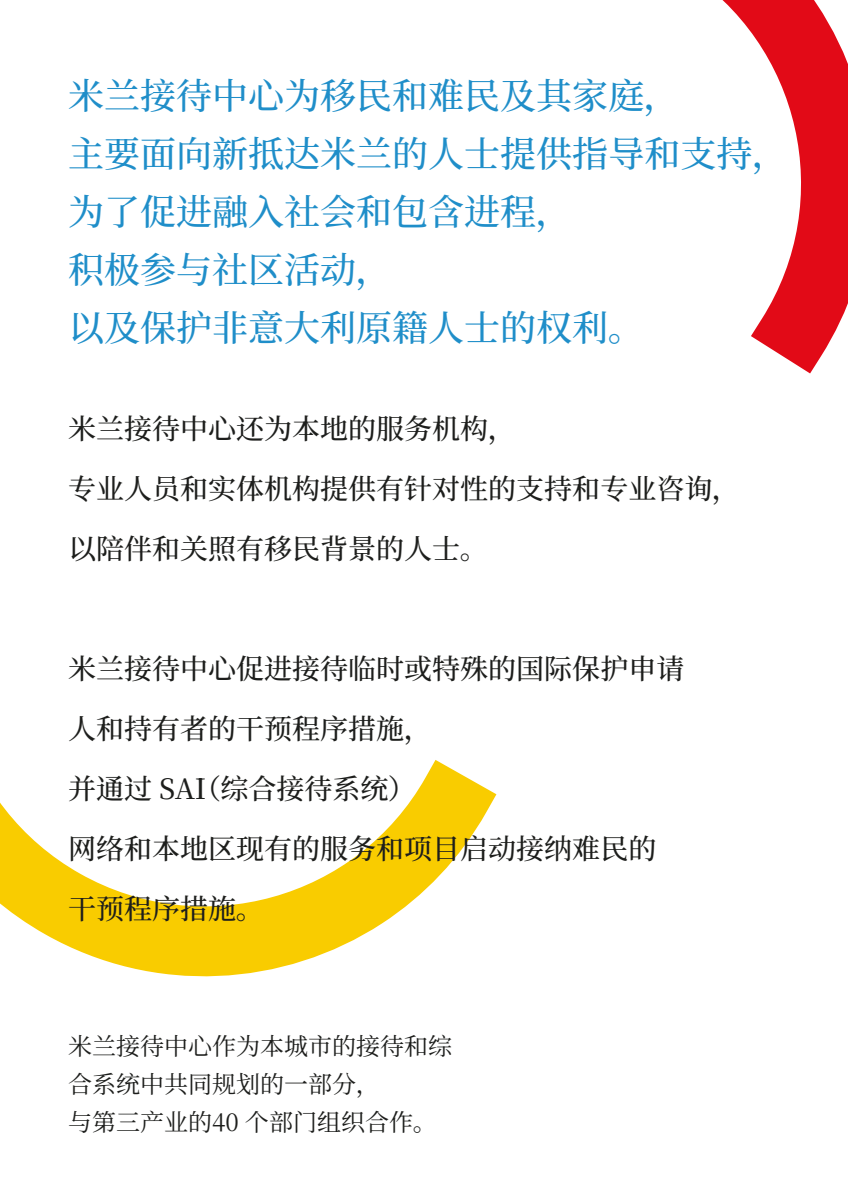
<style>
.page{position:relative;width:848px;height:1202px;background:#fff}
.page>*{position:absolute;margin:0;border:0;box-sizing:border-box;transform-origin:0 0}
.t1{font:200 36px/58px "Noto Serif SC";color:#1f8ec9}
.t2{font:200 28px/60px "Noto Serif SC";color:#1d1e1c}
.t3{font:200 24px/38px "Noto Serif SC";color:#1d1e1c}
</style>
<div class="page">
<svg style="left:0;top:760px;width:496px;height:217px"></svg>
<svg style="left:722px;top:0;width:126px;height:373px"></svg>
<p class="t1" style="left:68px;top:67px;width:721px">米兰接待中心为移民和难民及其家庭，<br>主要面向新抵达米兰的人士提供指导和支持，为了促进融入社会和包含进程，<br>积极参与社区活动，<br>以及保护非意大利原籍人士的权利。</p>
<p class="t2" style="left:68px;top:399px;width:673px">米兰接待中心还为本地的服务机构，<br>专业人员和实体机构提供有针对性的支持和专业咨询，以陪伴和关照有移民背景的人士。</p>
<p class="t2" style="left:68px;top:639px;width:617px">米兰接待中心促进接待临时或特殊的国际保护申请人和持有者的干预程序措施，<br>并通过 SAI（综合接待系统）<br>网络和本地区现有的服务和项目启动接纳难民的干预程序措施。</p>
<p class="t3" style="left:68px;top:1027px;width:385px">米兰接待中心作为本城市的接待和综合系统中共同规划的一部分，<br>与第三产业的40 个部门组织合作。</p>
</div>
